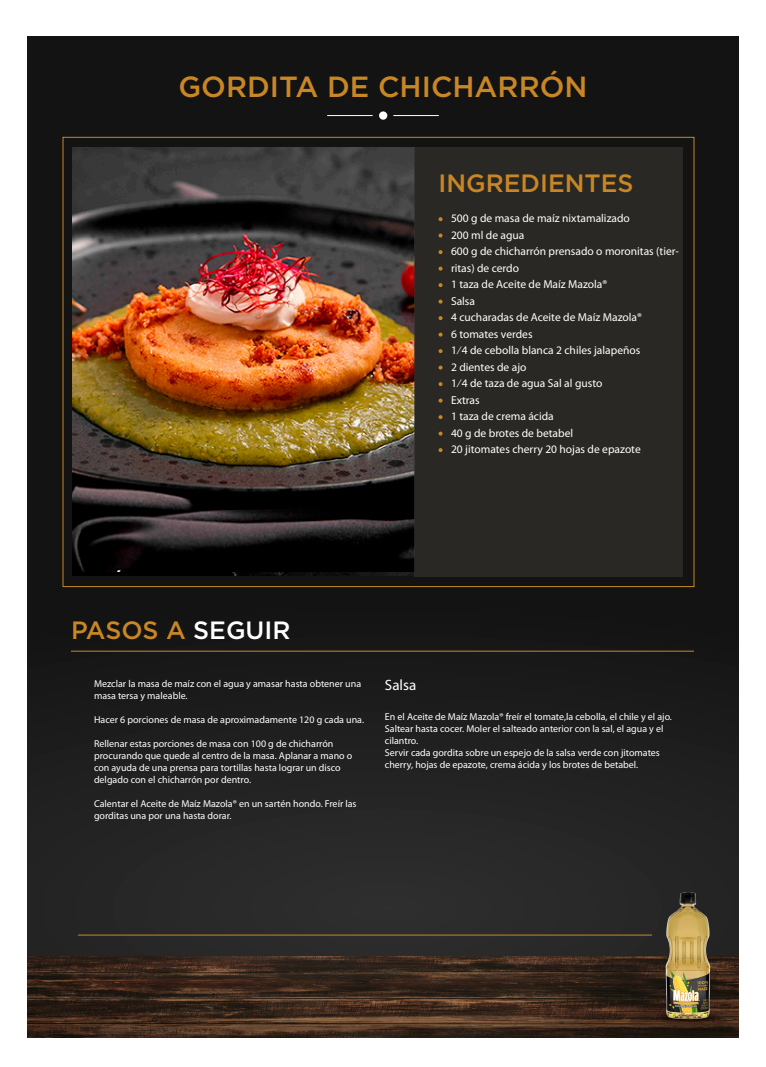
<style>
.page{position:relative;width:766px;height:1067px;background:#fff}
.page>*{position:absolute;margin:0;border:0;box-sizing:border-box;transform-origin:0 0}
.t1{font:500 29.15px "Gotham";color:#c88724}
.t2{font:500 25px "Gotham";color:#c88724}
.t3{font:15px "Myriad Pro";color:#fff}
.t4{font:11.5px/16.5px "Myriad Pro";color:#fff}
.t5{font:10px/12px "Myriad Pro";color:#fff}
.s1{color:#fff}
</style>
<div class="page">
<div style="left:28px;top:37px;width:710px;height:993px;background:linear-gradient(to bottom,#12100e,#252525)"></div>
<img style="left:28px;top:956px;width:710px;height:81px">
<hr style="left:327px;top:115px;width:45px;height:1px;background:#fff">
<hr style="left:394px;top:115px;width:45px;height:1px;background:#fff">
<div style="left:379px;top:111px;width:8px;height:9px;background:#fff;border-radius:50%"></div>
<img style="left:73px;top:147px;width:341px;height:424px">
<div style="left:414px;top:147px;width:269px;height:430px;background:#2a2825"></div>
<hr style="left:71px;top:651px;width:623px;height:1px;background:#c88724">
<hr style="left:78px;top:935px;width:574px;height:1px;background:#c88724">
<img style="left:616px;top:885px;width:123px;height:143px">
<svg style="left:439px;top:217px;width:4px;height:4px"></svg>
<svg style="left:439px;top:250px;width:4px;height:4px"></svg>
<svg style="left:439px;top:267px;width:4px;height:4px"></svg>
<svg style="left:439px;top:283px;width:4px;height:4px"></svg>
<svg style="left:439px;top:300px;width:4px;height:4px"></svg>
<svg style="left:439px;top:316px;width:4px;height:4px"></svg>
<svg style="left:439px;top:333px;width:4px;height:4px"></svg>
<svg style="left:439px;top:349px;width:4px;height:4px"></svg>
<svg style="left:439px;top:366px;width:4px;height:4px"></svg>
<svg style="left:439px;top:382px;width:4px;height:4px"></svg>
<svg style="left:439px;top:399px;width:4px;height:4px"></svg>
<svg style="left:439px;top:415px;width:4px;height:4px"></svg>
<svg style="left:439px;top:432px;width:4px;height:4px"></svg>
<svg style="left:439px;top:448px;width:4px;height:4px"></svg>
<svg style="left:439px;top:233px;width:4px;height:4px"></svg>
<h1 class="t1" style="left:178px;top:68px;width:411px">GORDITA DE CHICHARRÓN</h1>
<h2 class="t2" style="left:439px;top:167px;width:197px">INGREDIENTES</h2>
<p class="t4" style="left:451px;top:210px;width:230px">500 g de masa de maíz nixtamalizado<br>200 ml de agua<br>600 g de chicharrón prensado o moronitas (tier&shy;ritas) de cerdo<br>1 taza de Aceite de Maíz Mazola®<br>Salsa<br>4 cucharadas de Aceite de Maíz Mazola®<br>6 tomates verdes<br>1⁄4 de cebolla blanca 2 chiles jalapeños<br>2 dientes de ajo<br>1⁄4 de taza de agua Sal al gusto<br>Extras<br>1 taza de crema ácida<br>40 g de brotes de betabel<br>20 jitomates cherry 20 hojas de epazote</p>
<h2 class="t2" style="left:71px;top:614px;width:221px">PASOS A <span class="s1">SEGUIR</span></h2>
<p class="t5" style="left:94px;top:678px;width:269px">Mezclar la masa de maíz con el agua y amasar hasta obtener una masa tersa y maleable.</p>
<p class="t5" style="left:94px;top:714px;width:272px">Hacer 6 porciones de masa de aproximadamente 120 g cada una.</p>
<p class="t5" style="left:94px;top:738px;width:260px">Rellenar estas porciones de masa con 100 g de chicharrón procurando que quede al centro de la masa. Aplanar a mano o con ayuda de una prensa para tortillas hasta lograr un disco delgado con el chicharrón por dentro.</p>
<p class="t5" style="left:94px;top:798px;width:264px">Calentar el Aceite de Maíz Mazola® en un sartén hondo. Freír las gorditas una por una hasta dorar.</p>
<h3 class="t3" style="left:385px;top:677px;width:33px">Salsa</h3>
<p class="t5" style="left:385px;top:711px;width:289px">En el Aceite de Maíz Mazola® freír el tomate,la cebolla, el chile y el ajo.<br>Saltear hasta cocer. Moler el salteado anterior con la sal, el agua y el cilantro.<br>Servir cada gordita sobre un espejo de la salsa verde con jitomates cherry, hojas de epazote, crema ácida y los brotes de betabel.</p>
</div>
